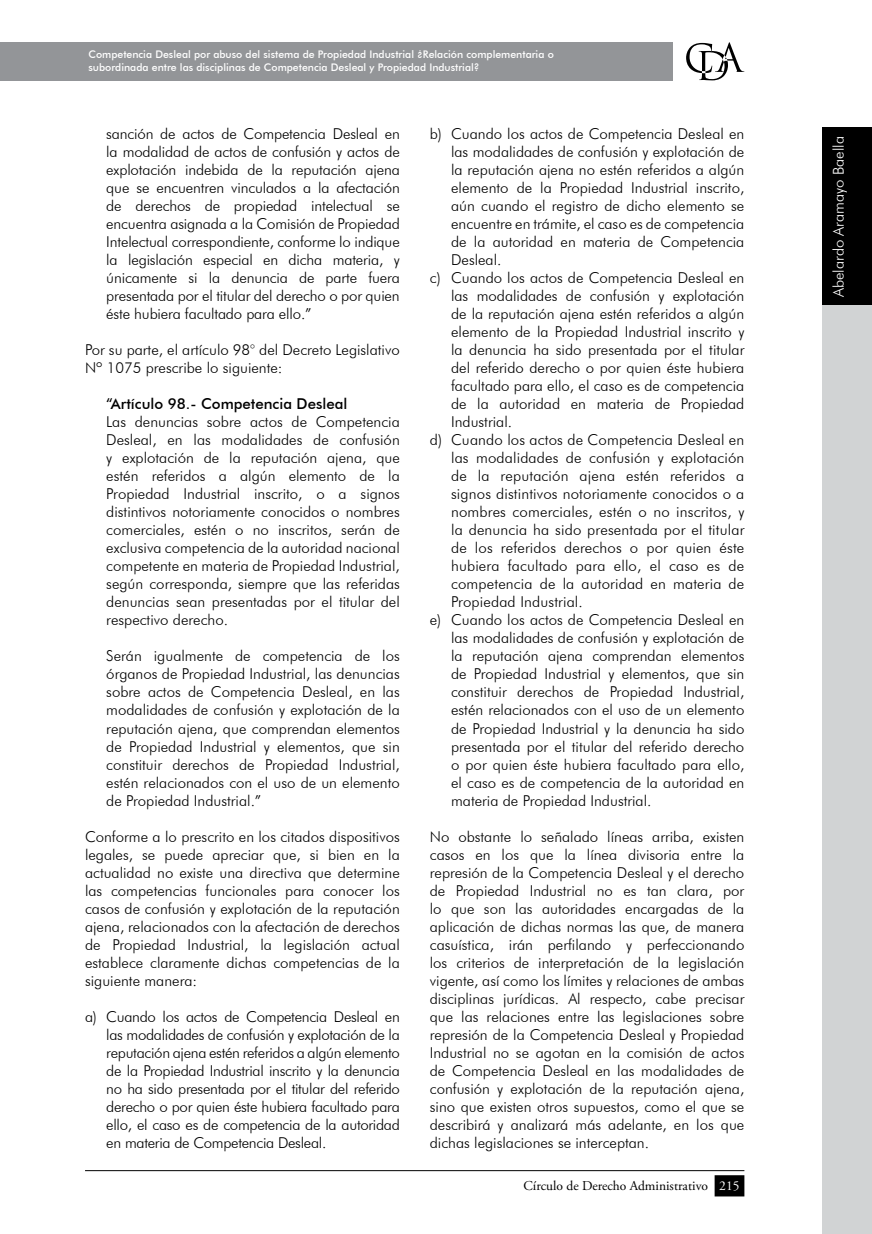
<style>
.page{position:relative;width:872px;height:1234px;background:#fff}
.page>*{position:absolute;margin:0;border:0;box-sizing:border-box;transform-origin:0 0}
.t1{font:300 15px/18px "Futura BT";color:#000;text-align:justify}
.t2{font:500 15px "Futura BT";color:#000}
.t3{font:300 15px "Futura BT";color:#fff}
.t4{font:13.5px "Adobe Garamond Pro";color:#000}
.t5{font:500 10.5px/12.6px "Futura BT";color:#fff}
.s1{color:#fff}
</style>
<div class="page">
<div style="left:822px;top:211px;width:50px;height:1022px;background:#d1d3d4"></div>
<div style="left:822px;top:128px;width:50px;height:177px;background:#000"></div>
<div style="left:0;top:43px;width:673px;height:38px;background:#939598"></div>
<svg style="left:686px;top:42px;width:58px;height:38px"></svg>
<hr style="left:85px;top:1169px;width:659px;height:1px;background:#000">
<div style="left:715px;top:1175px;width:28px;height:20px;background:#000"></div>
<div style="left:714px;top:1174px;width:30px;height:22px;border:2px solid #000"></div>
<p class="t5" style="left:88px;top:48px;width:467px">Competencia Desleal por abuso del sistema de Propiedad Industrial ¿Relación complementaria o subordinada entre las disciplinas de Competencia Desleal y Propiedad Industrial?</p>
<p class="t1" style="left:106px;top:125px;width:295px">sanción de actos de Competencia Desleal en la modalidad de actos de confusión y actos de explotación indebida de la reputación ajena que se encuentren vinculados a la afectación de derechos de propiedad intelectual se encuentra asignada a la Comisión de Propiedad I ntelectual correspondiente, conforme lo indique la legislación especial en dicha materia, y únicamente si la denuncia de parte fuera presentada por el titular del derecho o por quien éste hubiera facultado para ello.”</p>
<p class="t1" style="left:85px;top:341px;width:316px">Por su parte, el artículo 98° del Decreto Legislativo<br>Nº 1075 prescribe lo siguiente:</p>
<p class="t2" style="left:106px;top:395px;width:242px">“Artículo 98.- Competencia Desleal</p>
<p class="t1" style="left:106px;top:413px;width:295px">Las denuncias sobre actos de Competencia Desleal, en las modalidades de confusión y explotación de la reputación ajena, que estén referidos a algún elemento de la Propiedad I ndustrial inscrito, o a signos distintivos notoriamente conocidos o nombres comerciales, estén o no inscritos, serán de exclusiva competencia de la autoridad nacional competente en materia de Propiedad I ndustrial, según corresponda, siempre que las referidas denuncias sean presentadas por el titular del respectivo derecho.</p>
<p class="t1" style="left:106px;top:647px;width:295px">Serán igualmente de competencia de los órganos de Propiedad I ndustrial, las denuncias sobre actos de Competencia Desleal, en las modalidades de confusión y explotación de la reputación ajena, que comprendan elementos de Propiedad I ndustrial y elementos, que sin constituir derechos de Propiedad I ndustrial, estén relacionados con el uso de un elemento de Propiedad I ndustrial.”</p>
<p class="t1" style="left:85px;top:827px;width:316px">Conforme a lo prescrito en los citados dispositivos legales, se puede apreciar que, si bien en la actualidad no existe una directiva que determine las competencias funcionales para conocer los casos de confusión y explotación de la reputación ajena, relacionados con la afectación de derechos de Propiedad I ndustrial, la legislación actual establece claramente dichas competencias de la siguiente manera:</p>
<p class="t1" style="left:106px;top:1007px;width:295px;text-indent:-21px">a) Cuando los actos de Competencia Desleal en las modalidades de confusión y explotación de la reputación ajena estén referidos a algún elemento de la Propiedad I ndustrial inscrito y la denuncia no ha sido presentada por el titular del referido derecho o por quien éste hubiera facultado para ello, el caso es de competencia de la autoridad en materia de Competencia Desleal.</p>
<p class="t1" style="left:430px;top:125px;width:316px">b) Cuando los actos de Competencia Desleal en</p>
<p class="t1" style="left:451px;top:143px;width:295px">las modalidades de confusión y explotación de</p>
<p class="t1" style="left:451px;top:161px;width:295px">la reputación ajena no estén referidos a algún</p>
<p class="t1" style="left:451px;top:179px;width:295px">elemento de la Propiedad I ndustrial inscrito,</p>
<p class="t1" style="left:451px;top:197px;width:295px">aún cuando el registro de dicho elemento se</p>
<p class="t1" style="left:451px;top:215px;width:295px">encuentre en trámite, el caso es de competencia</p>
<p class="t1" style="left:451px;top:233px;width:295px">de la autoridad en materia de Competencia</p>
<p class="t1" style="left:451px;top:251px;width:52px">Desleal.</p>
<p class="t1" style="left:430px;top:269px;width:316px">c) Cuando los actos de Competencia Desleal en</p>
<p class="t1" style="left:451px;top:287px;width:295px">las modalidades de confusión y explotación</p>
<p class="t1" style="left:451px;top:305px;width:295px">de la reputación ajena estén referidos a algún</p>
<p class="t1" style="left:451px;top:323px;width:295px">elemento de la Propiedad I ndustrial inscrito y</p>
<p class="t1" style="left:451px;top:341px;width:295px">la denuncia ha sido presentada por el titular</p>
<p class="t1" style="left:451px;top:359px;width:295px">del referido derecho o por quien éste hubiera</p>
<p class="t1" style="left:451px;top:377px;width:295px">facultado para ello, el caso es de competencia</p>
<p class="t1" style="left:451px;top:395px;width:295px">de la autoridad en materia de Propiedad</p>
<p class="t1" style="left:451px;top:413px;width:62px">I ndustrial.</p>
<p class="t1" style="left:430px;top:431px;width:316px">d) Cuando los actos de Competencia Desleal en</p>
<p class="t1" style="left:451px;top:449px;width:295px">las modalidades de confusión y explotación</p>
<p class="t1" style="left:451px;top:467px;width:295px">de la reputación ajena estén referidos a</p>
<p class="t1" style="left:451px;top:485px;width:295px">signos distintivos notoriamente conocidos o a</p>
<p class="t1" style="left:451px;top:503px;width:295px">nombres comerciales, estén o no inscritos, y</p>
<p class="t1" style="left:451px;top:521px;width:295px">la denuncia ha sido presentada por el titular</p>
<p class="t1" style="left:451px;top:539px;width:295px">de los referidos derechos o por quien éste</p>
<p class="t1" style="left:451px;top:557px;width:295px">hubiera facultado para ello, el caso es de</p>
<p class="t1" style="left:451px;top:575px;width:295px">competencia de la autoridad en materia de</p>
<p class="t1" style="left:451px;top:593px;width:133px">Propiedad I ndustrial.</p>
<p class="t1" style="left:430px;top:611px;width:316px">e) Cuando los actos de Competencia Desleal en</p>
<p class="t1" style="left:451px;top:629px;width:295px">las modalidades de confusión y explotación de</p>
<p class="t1" style="left:451px;top:647px;width:295px">la reputación ajena comprendan elementos</p>
<p class="t1" style="left:451px;top:665px;width:295px">de Propiedad I ndustrial y elementos, que sin</p>
<p class="t1" style="left:451px;top:683px;width:295px">constituir derechos de Propiedad I ndustrial,</p>
<p class="t1" style="left:451px;top:701px;width:295px">estén relacionados con el uso de un elemento</p>
<p class="t1" style="left:451px;top:719px;width:295px">de Propiedad I ndustrial y la denuncia ha sido</p>
<p class="t1" style="left:451px;top:737px;width:295px">presentada por el titular del referido derecho</p>
<p class="t1" style="left:451px;top:755px;width:295px">o por quien éste hubiera facultado para ello,</p>
<p class="t1" style="left:451px;top:773px;width:295px">el caso es de competencia de la autoridad en</p>
<p class="t1" style="left:451px;top:791px;width:202px">materia de Propiedad I ndustrial.</p>
<p class="t1" style="left:430px;top:827px;width:316px">No obstante lo señalado líneas arriba, existen casos en los que la línea divisoria entre la represión de la Competencia Desleal y el derecho de Propiedad I ndustrial no es tan clara, por lo que son las autoridades encargadas de la aplicación de dichas normas las que, de manera casuística, irán perfilando y perfeccionando los criterios de interpretación de la legislación vigente, así como los límites y relaciones de ambas disciplinas jurídicas. Al respecto, cabe precisar que las relaciones entre las legislaciones sobre represión de la Competencia Desleal y Propiedad I ndustrial no se agotan en la comisión de actos de Competencia Desleal en las modalidades de confusión y explotación de la reputación ajena, sino que existen otros supuestos, como el que se describirá y analizará más adelante, en los que dichas legislaciones se interceptan.</p>
<p class="t4" style="left:523px;top:1176px;width:217px">Círculo de Derecho Administrativo <span class="s1">215</span></p>
<p class="t3" style="left:829px;top:297px;width:162px;rotate:-90deg">Abelardo Aramayo Baella</p>
</div>
